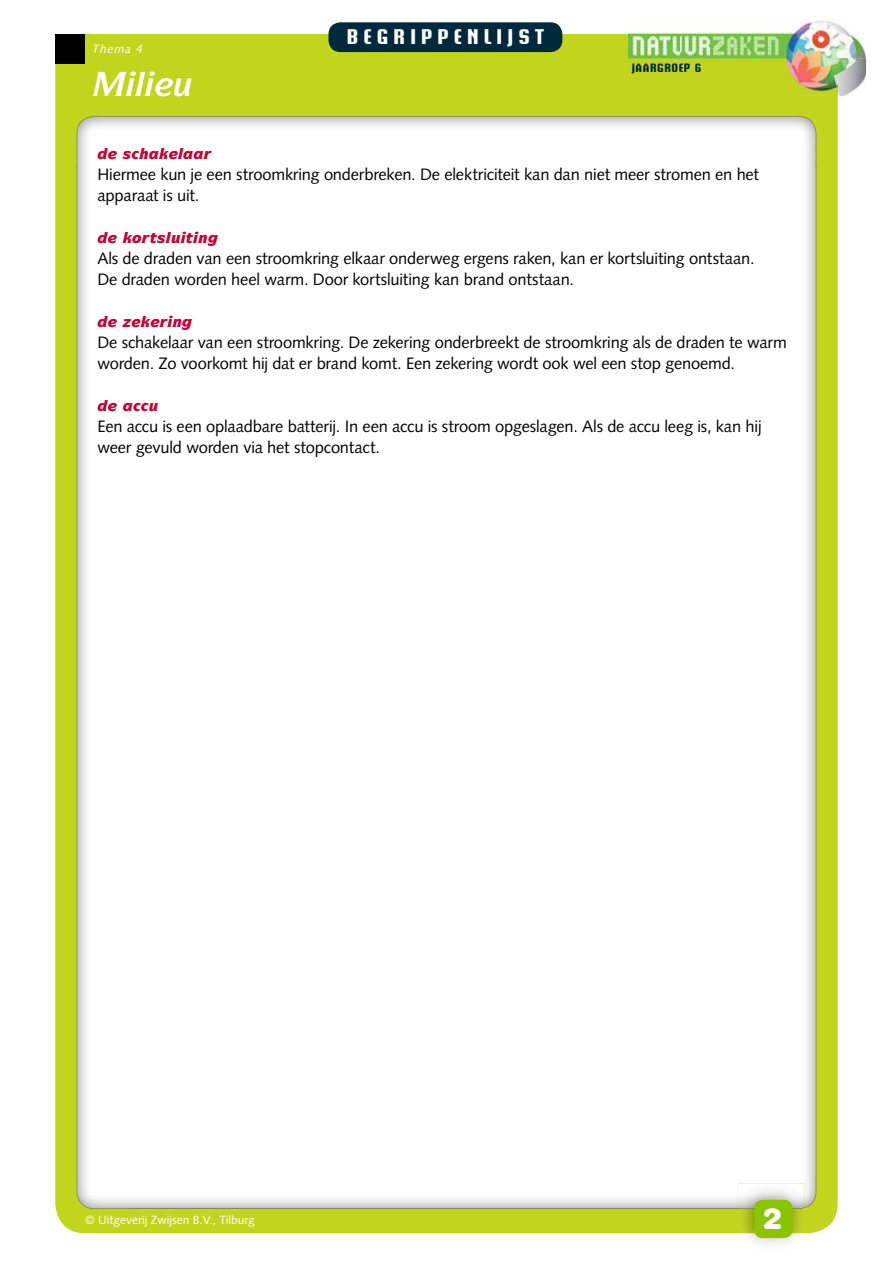
<style>
.page{position:relative;width:893px;height:1263px;background:#fff}
.page>*{position:absolute;margin:0;border:0;box-sizing:border-box;transform-origin:0 0}
.t1{font:900 29.25px "Helvetica Rounded LT Std";color:#fff}
.t2{font:700 21px "Briem Akademi Std";letter-spacing:.25em;color:#fff}
.t3{font:16.5px/21px "Syntax LT Std";letter-spacing:-.01em;color:#000}
.t4{font:italic 900 15px "ITC Symbol Std";color:#c70132}
.t5{font:12px "Syntax LT Std";color:#fff}
.t6{font:700 12px "Briem Akademi Std";letter-spacing:.05em;color:#00293d}
.t7{font:italic 12px "Syntax LT Std";letter-spacing:.07em;color:#fff}
</style>
<div class="page">
<div style="left:55px;top:34px;width:783px;height:1199px;background:#c2d51d;border-radius:30px"></div>
<div style="left:130px;top:168px;width:675px;height:1039px;background:#fff"></div>
<img style="left:77px;top:116px;width:739px;height:52px">
<img style="left:77px;top:166px;width:53px;height:1043px">
<img style="left:805px;top:166px;width:11px;height:1042px">
<img style="left:128px;top:1207px;width:610px;height:2px">
<img style="left:771px;top:21px;width:47px;height:13px">
<img style="left:818px;top:21px;width:48px;height:38px">
<img style="left:838px;top:59px;width:28px;height:37px">
<img style="left:629px;top:34px;width:209px;height:58px">
<img style="left:738px;top:1183px;width:67px;height:61px">
<div style="left:754px;top:1200px;width:38px;height:38px;background:#8bc400;border-radius:9px"></div>
<div style="left:328px;top:22px;width:234px;height:30px;background:#00293d;border-radius:12px"></div>
<div style="left:55px;top:34px;width:30px;height:30px;background:#000"></div>
<svg style="left:98px;top:148px;width:19px;height:11px"></svg>
<svg style="left:184px;top:151px;width:28px;height:8px"></svg>
<svg style="left:98px;top:232px;width:35px;height:11px"></svg>
<svg style="left:142px;top:235px;width:8px;height:8px"></svg>
<svg style="left:180px;top:232px;width:6px;height:11px"></svg>
<svg style="left:193px;top:232px;width:6px;height:11px"></svg>
<svg style="left:208px;top:235px;width:10px;height:11px"></svg>
<svg style="left:98px;top:316px;width:75px;height:11px"></svg>
<svg style="left:182px;top:319px;width:10px;height:11px"></svg>
<svg style="left:98px;top:400px;width:19px;height:11px"></svg>
<svg style="left:123px;top:148px;width:55px;height:11px"></svg>
<svg style="left:123px;top:403px;width:35px;height:8px"></svg>
<p class="t7" style="left:92px;top:41px;width:52px">Thema 4</p>
<p class="t2" style="left:347px;top:25px;width:199px">BEGRIPPENLIJST</p>
<p class="t6" style="left:632px;top:61px;width:71px">JAARGROEP 6</p>
<p class="t4" style="left:178px;top:144px;width:6px">●</p>
<p class="t3" style="left:97px;top:164px;width:663px">Hiermee kun je een stroomkring onderbreken. De elektriciteit kan dan niet meer stromen en het apparaat is uit.</p>
<p class="t4" style="left:132px;top:228px;width:77px">□ ▼▲●◆ ▼ ■</p>
<p class="t3" style="left:97px;top:248px;width:659px">Als de draden van een stroomkring elkaar onderweg ergens raken, kan er kortsluiting ontstaan.<br>De draden worden heel warm. Door kortsluiting kan brand ontstaan.</p>
<p class="t4" style="left:173px;top:312px;width:11px">■</p>
<p class="t3" style="left:97px;top:332px;width:691px">De schakelaar van een stroomkring. De zekering onderbreekt de stroomkring als de draden te warm worden. Zo voorkomt hij dat er brand komt. Een zekering wordt ook wel een stop genoemd.</p>
<p class="t3" style="left:97px;top:416px;width:666px">Een accu is een oplaadbare batterij. In een accu is stroom opgeslagen. Als de accu leeg is, kan hij weer gevuld worden via het stopcontact.</p>
<p class="t5" style="left:85px;top:1213px;width:171px">© Uitgeverij Zwijsen B.V., Tilburg</p>
<h1 class="t1" style="left:763px;top:1199px;width:21px">2</h1>
</div>
